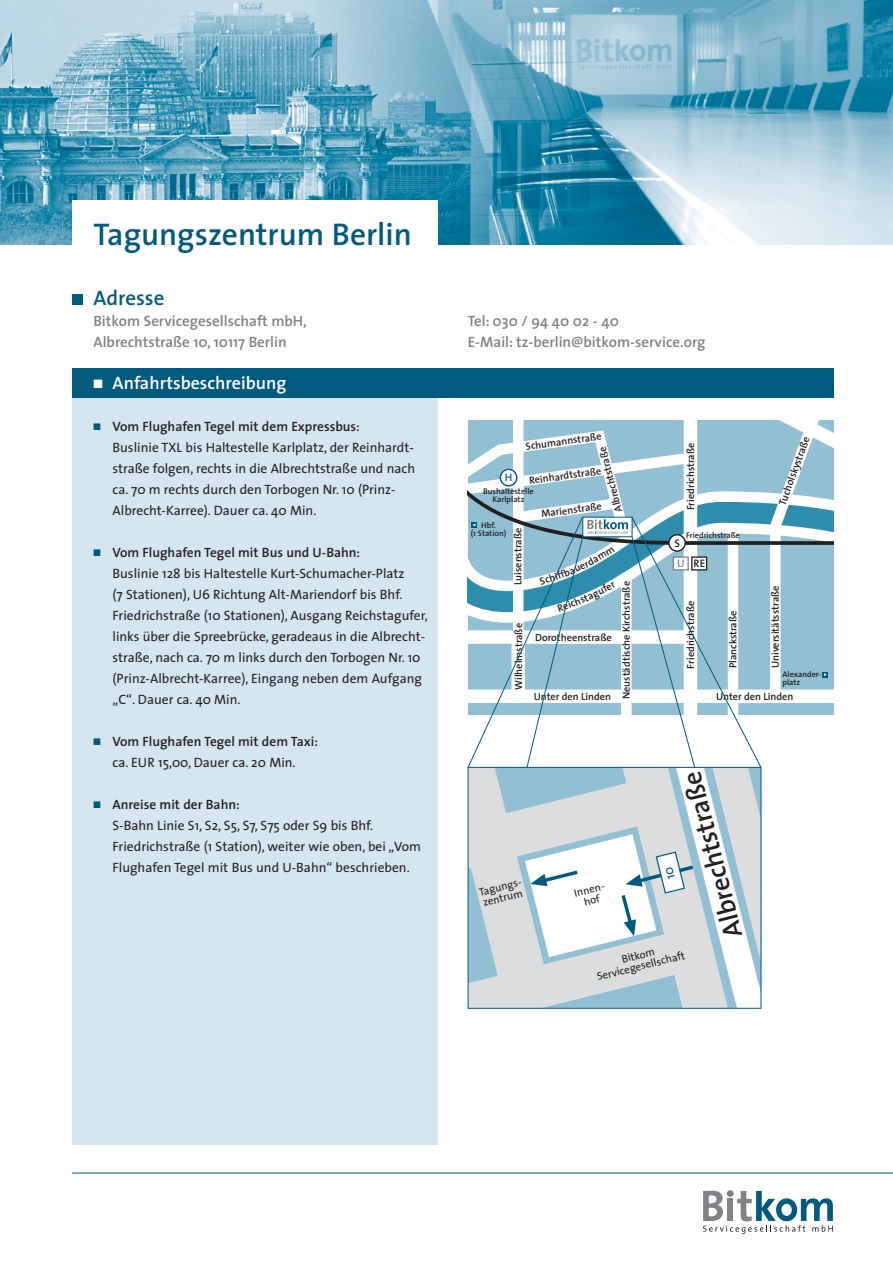
<style>
.page{position:relative;width:893px;height:1263px;background:#fff}
.page>*{position:absolute;margin:0;border:0;box-sizing:border-box;transform-origin:0 0}
.t1{font:600 31.5px "The Sans";color:#005b7f}
.t2{font:600 26.55px "The Sans";color:#231f20}
.t3{font:600 21px "The Sans";color:#005b7f}
.t4{font:600 18px "The Sans";color:#fff}
.t5{font:600 15px/21px "The Sans";color:#808285}
.t6{font:13.5px/21px "The Sans";color:#231f20}
.t7{font:600 13.5px/21px "The Sans";color:#231f20;text-align:center}
.t8{font:10.95px/10.9px "The Sans";color:#231f20;text-align:center}
.t9{font:600 10.95px/20.4px "The Sans";color:#231f20}
.t10{font:600 10.95px "The Sans";color:#005b7f}
.t11{font:600 10.35px "The Sans";color:#231f20}
.t12{font:600 8.25px/8.2px "The Sans";color:#231f20;text-align:center}
.s1{color:#005b7f}
.s2{font-weight:600}
.s3{font-weight:400}
.s4{color:#808285}
</style>
<div class="page">
<div style="left:72px;top:397px;width:366px;height:748px;background:#d4e6ef"></div>
<hr style="left:72px;top:1173px;width:820px;height:1px;background:#005b7f">
<svg style="left:703px;top:1191px;width:129px;height:43px"></svg>
<img style="left:1px;top:0;width:891px;height:245px">
<div style="left:72px;top:200px;width:365px;height:45px;background:#fff"></div>
<div style="left:72px;top:294px;width:11px;height:11px;background:#005b7f"></div>
<div style="left:72px;top:369px;width:761px;height:29px;background:#005b7f"></div>
<svg style="left:467px;top:421px;width:366px;height:587px"></svg>
<h1 class="t1" style="left:93px;top:221px;width:320px">Tagungszentrum Berlin</h1>
<h3 class="t3" style="left:93px;top:290px;width:73px">Adresse</h3>
<p class="t5" style="left:93px;top:312px;width:215px">Bitkom Servicegesellschaft mbH,<br>Albrechtstraße 10, 10117 Berlin</p>
<h3 class="t4" style="left:93px;top:376px;width:194px">■ Anfahrtsbeschreibung</h3>
<p class="t6" style="left:112px;top:417px;width:304px;text-indent:-19px"><span class="s1">■</span> <span class="s2">Vom Flughafen Tegel mit dem Expressbus:<br></span>Buslinie TXL bis Haltestelle Karlplatz, der Reinhardt&shy;straße folgen, rechts in die Albrechtstraße und nach ca. 70 m rechts durch den Torbogen Nr. 10 (Prinz-Albrecht-Karree). Dauer ca. 40 Min.</p>
<p class="t6" style="left:112px;top:543px;width:317px;text-indent:-19px"><span class="s1">■</span> <span class="s2">Vom Flughafen Tegel mit Bus und U-Bahn:<br></span>Buslinie 128 bis Haltestelle Kurt-Schumacher-Platz<br>(7 Stationen), U6 Richtung Alt-Mariendorf bis Bhf.<br>Friedrichstraße (10 Stationen), Ausgang Reichstagufer, links über die Spreebrücke, geradeaus in die Albrecht&shy;straße, nach ca. 70 m links durch den Torbogen Nr. 10 (Prinz-Albrecht-Karree), Eingang neben dem Aufgang „C“. Dauer ca. 40 Min.</p>
<p class="t7" style="left:93px;top:732px;width:226px"><span class="s1">■</span> Vom Flughafen Tegel mit dem Taxi: <span class="s3">ca. EUR 15,00, Dauer ca. 20 Min.</span></p>
<p class="t6" style="left:112px;top:795px;width:310px;text-indent:-19px"><span class="s1">■</span> <span class="s2">Anreise mit der Bahn:<br></span>S-Bahn Linie S1, S2, S5, S7, S75 oder S9 bis Bhf.<br>Friedrichstraße (1 Station), weiter wie oben, bei „Vom Flughafen Tegel mit Bus und U-Bahn“ beschrieben.</p>
<p class="t5" style="left:468px;top:312px;width:239px">Tel: 030 / 94 40 02 - 40<br>E-Mail: tz-berlin@bitkom-service.org</p>
<p class="t11" style="left:525px;top:443px;width:78px;rotate:-8deg">Schumannstraße</p>
<p class="t11" style="left:615px;top:512px;width:68px;rotate:-105deg">A bl rechtstraße</p>
<p class="t11" style="left:528px;top:477px;width:74px;rotate:-8deg">Reinhardtstraße</p>
<p class="t10" style="left:505px;top:473px;width:9px">H</p>
<p class="t12" style="left:483px;top:488px;width:52px">Bushaltestelle<br>Karlplatz</p>
<p class="t11" style="left:540px;top:510px;width:62px;rotate:-8deg">Marienstraße</p>
<p class="t11" style="left:686px;top:510px;width:69px;rotate:-90deg">Friedrichstraße</p>
<p class="t11" style="left:778px;top:503px;width:74px;rotate:-70deg">Tucholskystraße</p>
<p class="t12" style="left:470px;top:521px;width:37px">Hbf.<br>(1 Station)</p>
<p class="t11" style="left:514px;top:585px;width:59px;rotate:-90deg">Luisenstraße</p>
<p class="t11" style="left:514px;top:690px;width:68px;rotate:-90deg">Wilhelmstraße</p>
<p class="t11" style="left:535px;top:633px;width:78px">Dorotheenstraße</p>
<p class="t11" style="left:533px;top:692px;width:79px">Unter den Linden</p>
<p class="t11" style="left:622px;top:699px;width:120px;rotate:-90deg">Neustädtische Kirchstraße</p>
<p class="t12" style="left:686px;top:532px;width:55px">Friedrichstraße</p>
<p class="t9" style="left:674px;top:534px;width:32px">S<br><span class="s4">U</span> RE</p>
<p class="t11" style="left:686px;top:669px;width:69px;rotate:-90deg">Friedrichstraße</p>
<p class="t11" style="left:728px;top:668px;width:59px;rotate:-90deg">Planckstraße</p>
<p class="t11" style="left:771px;top:668px;width:84px;rotate:-90deg">Universitätsstraße</p>
<p class="t12" style="left:782px;top:671px;width:40px;text-align:left">Alexander&shy;platz</p>
<p class="t11" style="left:716px;top:692px;width:79px">Unter den Linden</p>
<h2 class="t2" style="left:724px;top:940px;width:172px;rotate:-105deg">Albrechtstraße</h2>
<p class="t8" style="left:593px;top:962px;width:92px;rotate:-14deg">Bitkom<br>Servicegesellschaft</p>
<p class="t8" style="left:478px;top:888px;width:47px;text-align:left;rotate:-14deg">Tagungs&shy;zentrum</p>
<p class="t8" style="left:573px;top:889px;width:34px;rotate:-14deg">Innen&shy;hof</p>
</div>
